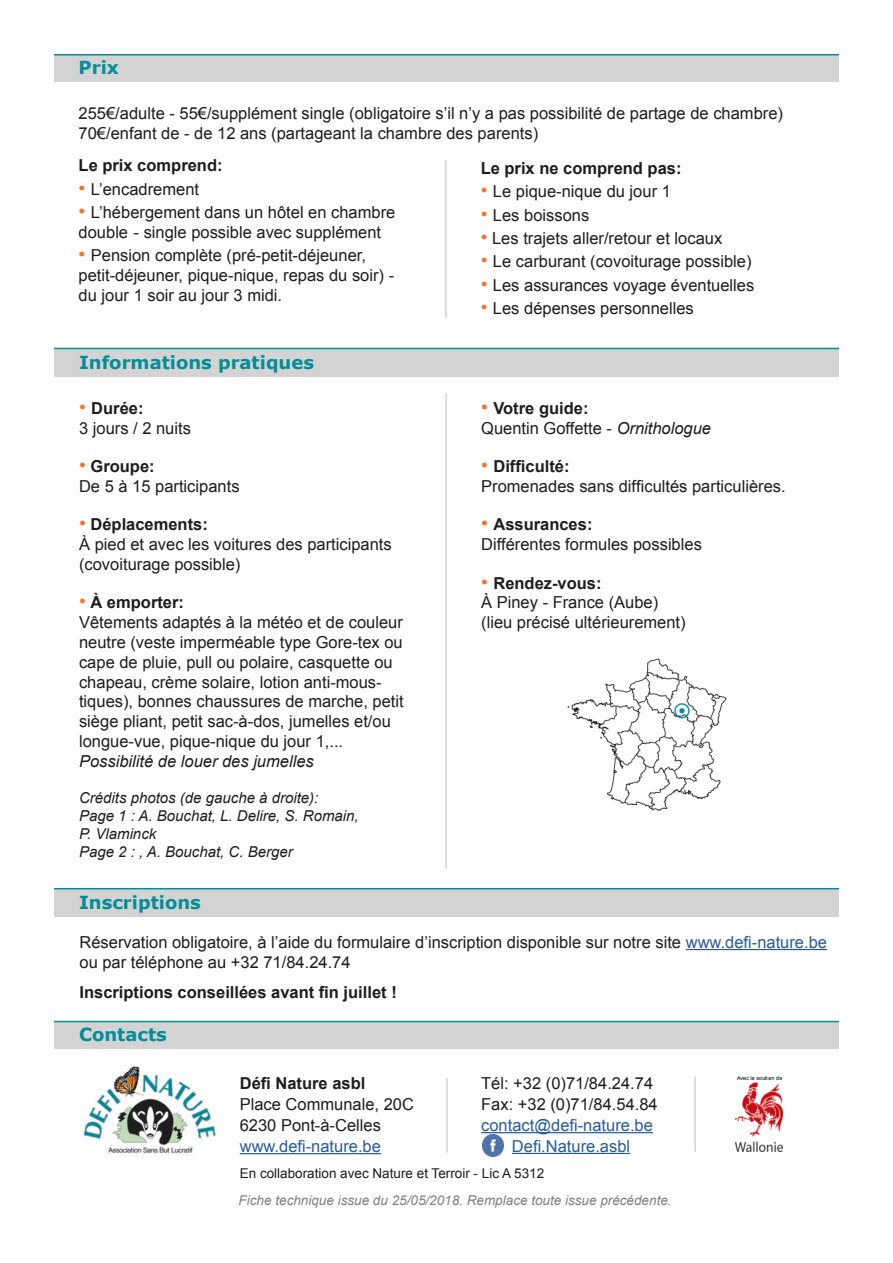
<style>
.page{position:relative;width:893px;height:1263px;background:#fff}
.page>*{position:absolute;margin:0;border:0;box-sizing:border-box;transform-origin:0 0}
.t1{font:700 18px "Verdana";color:#038d99}
.t2{font:16.5px/19.8px "Arial";color:#1d1d1b}
.t3{font:700 16.5px "Arial";color:#1d1d1b}
.t4{font:16.5px/20.7px "Arial";color:#275b9c;text-align:center}
.t5{font:italic 16.5px "Arial";color:#1d1d1b}
.t6{font:italic 15px/18px "Arial";color:#1d1d1b}
.t7{font:italic 13.5px "Arial";color:#808080}
.t8{font:13.5px "Arial";color:#1d1d1b}
.t9{font:5.7px "Arial";color:#000;scale:.94 1}
.s1{font-size:19.5px;color:#f67228}
.s2{font-weight:700}
.s3{font-style:italic}
.s4{color:#275b9c}
</style>
<div class="page">
<div style="left:54px;top:55px;width:785px;height:27px;background:#d3d3d3"></div>
<div style="left:54px;top:889px;width:785px;height:28px;background:#d3d3d3"></div>
<hr style="left:686px;top:949px;width:141px;height:1px;background:#275b9c">
<hr style="left:445px;top:160px;width:2px;height:158px;background:#d3d3d3">
<div style="left:54px;top:349px;width:785px;height:27px;background:#d3d3d3"></div>
<hr style="left:445px;top:393px;width:2px;height:475px;background:#d3d3d3">
<div style="left:54px;top:1021px;width:785px;height:28px;background:#d3d3d3"></div>
<hr style="left:240px;top:1153px;width:141px;height:1px;background:#275b9c">
<svg style="left:736px;top:1082px;width:47px;height:69px"></svg>
<hr style="left:446px;top:1078px;width:2px;height:75px;background:#d3d3d3">
<hr style="left:481px;top:1132px;width:172px;height:1px;background:#275b9c">
<img style="left:83px;top:1065px;width:133px;height:92px">
<img style="left:482px;top:1135px;width:22px;height:21px">
<hr style="left:512px;top:1153px;width:118px;height:1px;background:#275b9c">
<hr style="left:54px;top:54px;width:785px;height:2px;background:#038d99">
<hr style="left:54px;top:348px;width:785px;height:1px;background:#038d99">
<hr style="left:54px;top:888px;width:785px;height:1px;background:#038d99">
<hr style="left:54px;top:1021px;width:785px;height:1px;background:#038d99">
<hr style="left:694px;top:1077px;width:2px;height:75px;background:#d3d3d3">
<img style="left:568px;top:658px;width:159px;height:152px">
<p class="t1" style="left:79px;top:54px;width:42px">Prix</p>
<p class="t2" style="left:79px;top:104px;width:706px">255€/adulte - 55€/supplément single (obligatoire s’il n’y a pas possibilité de partage de chambre)<br>70€/enfant de - de 12 ans (partageant la chambre des parents)</p>
<p class="t3" style="left:79px;top:154px;width:145px">Le prix comprend:</p>
<p class="t2" style="left:79px;top:179px;width:122px"><span class="s1">•</span> L’encadrement</p>
<p class="t2" style="left:79px;top:202px;width:318px"><span class="s1">•</span> L’hébergement dans un hôtel en chambre double - single possible avec supplément</p>
<p class="t2" style="left:79px;top:246px;width:317px"><span class="s1">•</span> Pension complète (pré-petit-déjeuner, petit-déjeuner, pique-nique, repas du soir) - du jour 1 soir au jour 3 midi.</p>
<p class="t3" style="left:481px;top:157px;width:202px">Le prix ne comprend pas:</p>
<p class="t2" style="left:481px;top:182px;width:192px"><span class="s1">•</span> Le pique-nique du jour 1</p>
<p class="t2" style="left:481px;top:205px;width:110px"><span class="s1">•</span> Les boissons</p>
<p class="t2" style="left:481px;top:228px;width:243px"><span class="s1">•</span> Les trajets aller/retour et locaux</p>
<p class="t2" style="left:481px;top:252px;width:272px"><span class="s1">•</span> Le carburant (covoiturage possible)</p>
<p class="t2" style="left:481px;top:275px;width:275px"><span class="s1">•</span> Les assurances voyage éventuelles</p>
<p class="t2" style="left:481px;top:299px;width:215px"><span class="s1">•</span> Les dépenses personnelles</p>
<p class="t1" style="left:79px;top:350px;width:236px">Informations pratiques</p>
<p class="t2" style="left:79px;top:398px;width:113px"><span class="s1">•</span> <span class="s2">Durée:<br></span>3 jours / 2 nuits</p>
<p class="t2" style="left:79px;top:457px;width:162px"><span class="s1">•</span> <span class="s2">Groupe:<br></span>De 5 à 15 participants</p>
<p class="t2" style="left:79px;top:515px;width:314px"><span class="s1">•</span> <span class="s2">Déplacements:<br></span>À pied et avec les voitures des participants (covoiturage possible)</p>
<p class="t2" style="left:79px;top:593px;width:326px"><span class="s1">•</span> <span class="s2">À emporter:<br></span>Vêtements adaptés à la météo et de couleur neutre (veste imperméable type Gore-tex ou cape de pluie, pull ou polaire, casquette ou chapeau, crème solaire, lotion anti-mous&shy;tiques), bonnes chaussures de marche, petit siège pliant, petit sac-à-dos, jumelles et/ou longue-vue, pique-nique du jour 1,...</p>
<p class="t5" style="left:79px;top:750px;width:236px">Possibilité de louer des jumelles</p>
<p class="t6" style="left:79px;top:789px;width:281px">Crédits photos (de gauche à droite):<br>Page 1 : A. Bouchat, L. Delire, S. Romain,<br>P. Vlaminck<br>Page 2 : , A. Bouchat, C. Berger</p>
<p class="t2" style="left:481px;top:398px;width:231px"><span class="s1">•</span> <span class="s2">Votre guide:<br></span>Quentin Goffette - <span class="s3">Ornithologue</span></p>
<p class="t2" style="left:481px;top:457px;width:306px"><span class="s1">•</span> <span class="s2">Difficulté:<br></span>Promenades sans difficultés particulières.</p>
<p class="t2" style="left:481px;top:515px;width:222px"><span class="s1">•</span> <span class="s2">Assurances:<br></span>Différentes formules possibles</p>
<p class="t2" style="left:481px;top:573px;width:206px"><span class="s1">•</span> <span class="s2">Rendez-vous:<br></span>À Piney - France (Aube) (lieu précisé ultérieurement)</p>
<p class="t1" style="left:79px;top:890px;width:123px">Inscriptions</p>
<p class="t2" style="left:80px;top:932px;width:749px">Réservation obligatoire, à l’aide du formulaire d’inscription disponible sur notre site <span class="s4">www.defi-nature.be </span>ou par téléphone au +32 71/84.24.74</p>
<p class="t3" style="left:80px;top:981px;width:319px">Inscriptions conseillées avant fin juillet !</p>
<p class="t1" style="left:79px;top:1022px;width:89px">Contacts</p>
<p class="t3" style="left:240px;top:1072px;width:127px">Défi Nature asbl</p>
<p class="t2" style="left:240px;top:1094px;width:176px;line-height:21px">Place Communale, 20C<br>6230 Pont-à-Celles</p>
<p class="t4" style="left:240px;top:1136px;width:143px">www.defi-nature.be</p>
<p class="t2" style="left:481px;top:1073px;width:178px;line-height:21px">Tél: +32 (0)71/84.24.74<br>Fax: +32 (0)71/84.54.84</p>
<p class="t4" style="left:481px;top:1115px;width:173px">contact@defi-nature.be<br>Defi.Nature.asbl</p>
<p class="t8" style="left:240px;top:1164px;width:306px">En collaboration avec Nature et Terroir - Lic A 5312</p>
<p class="t7" style="left:239px;top:1191px;width:434px">Fiche technique issue du 25/05/2018. Remplace toute issue précédente.</p>
<p class="t9" style="left:737px;top:1074px;width:49px">Avec le souti en de</p>
</div>
